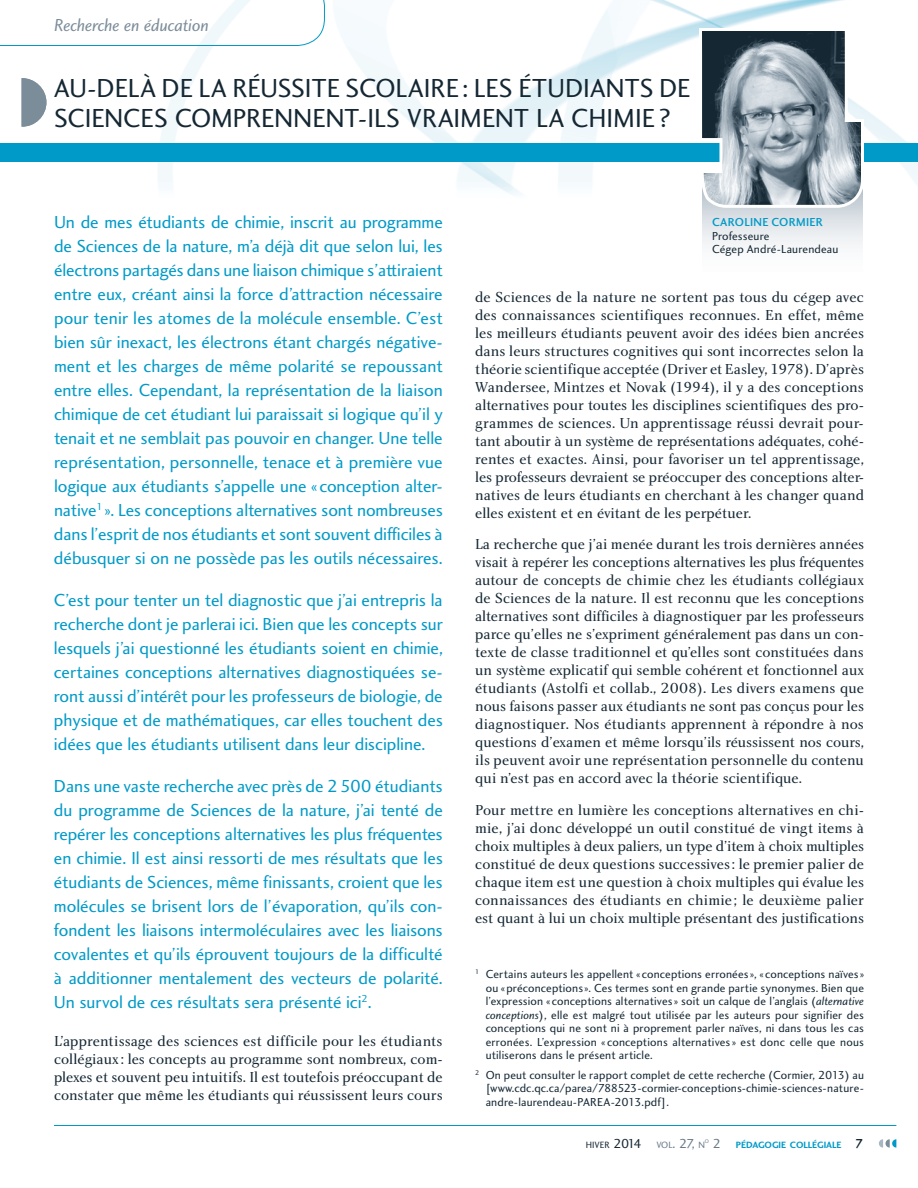
<style>
.page{position:relative;width:918px;height:1188px;background:#fff}
.page>*{position:absolute;margin:0;border:0;box-sizing:border-box;transform-origin:0 0}
.t1{font:27px/30px "Charlotte Sans Book Plain";color:#142733}
.t2{font:18px/24px "Charlotte Sans Book Plain";color:#009ac8;text-align:justify}
.t3{font:18px "Charlotte Sans Book Italic Plain";letter-spacing:-.005em;color:#7c8d9a}
.t4{font:15px/18px "Charlotte Book Plain";letter-spacing:-.005em;color:#142733;text-align:justify}
.t5{font:12px/13.5px "Charlotte Sans Book Plain";letter-spacing:.015em;color:#142733;text-align:justify}
.t6{font:12px "Charlotte Sans Medium Plain";letter-spacing:.025em;color:#009ac8}
.t7{font:9.45px "Charlotte Sans Bold Plain";color:#009ac8}
.t8{font:9.45px "Charlotte Sans Book Plain";color:#142733}
.t9{font:5.55px "Charlotte Sans Book Plain";color:#687a88}
.s1{font-family:"Charlotte Sans Book Italic Plain"}
.s2{font-size:13.5px}
.s3{color:#687a88}
.s4{font-size:13.5px;color:#687a88}
.s5{font-family:"Charlotte Sans Book Plain";font-size:13.5px;color:#687a88}
.s6{font-family:"Charlotte Sans Medium Plain";font-size:13.5px;color:#142733}
</style>
<div class="page">
<img style="left:0;top:0;width:918px;height:195px">
<div style="left:0;top:144px;width:918px;height:18px;background:#009ac8"></div>
<svg style="left:22px;top:78px;width:24px;height:49px"></svg>
<svg style="left:702px;top:209px;width:161px;height:38px"></svg>
<svg style="left:697px;top:26px;width:169px;height:183px"></svg>
<svg style="left:0;top:0;width:325px;height:46px"></svg>
<hr style="left:54px;top:1125px;width:842px;height:1px;background:#009ac8">
<svg style="left:879px;top:1139px;width:17px;height:9px"></svg>
<p class="t3" style="left:54px;top:18px;width:156px">Recherche en éducation</p>
<h1 class="t1" style="left:54px;top:75px;width:638px">AU-DELÀ DE LA RÉUSSITE SCOLAIRE : LES ÉTUDIANTS DE<br>SCIENCES COMPRENNENT-ILS VRAIMENT LA CHIMIE ?</h1>
<p class="t2" style="left:54px;top:212px;width:390px">Un de mes étudiants de chimie, inscrit au programme de Sciences de la nature, m’a déjà dit que selon lui, les électrons partagés dans une liaison chimique s’attiraient entre eux, créant ainsi la force d’attraction nécessaire pour tenir les atomes de la molécule ensemble. C’est bien sûr inexact, les électrons étant chargés négative&shy;ment et les charges de même polarité se repoussant entre elles. Cependant, la représentation de la liaison chimique de cet étudiant lui paraissait si logique qu’il y tenait et ne semblait pas pouvoir en changer. Une telle représentation, personnelle, tenace et à première vue logique aux étudiants s’appelle une « conception alter&shy;native<sup>1</sup> ». Les conceptions alternatives sont nombreuses dans l’esprit de nos étudiants et sont souvent difficiles à débusquer si on ne possède pas les outils nécessaires.</p>
<p class="t2" style="left:54px;top:590px;width:390px">C’est pour tenter un tel diagnostic que j’ai entrepris la recherche dont je parlerai ici. Bien que les concepts sur lesquels j’ai questionné les étudiants soient en chimie, certaines conceptions alternatives diagnostiquées se&shy;ront aussi d’intérêt pour les professeurs de biologie, de physique et de mathématiques, car elles touchent des idées que les étudiants utilisent dans leur discipline.</p>
<p class="t2" style="left:54px;top:776px;width:390px">Dans une vaste recherche avec près de 2 500 étudiants du programme de Sciences de la nature, j’ai tenté de repérer les conceptions alternatives les plus fréquentes en chimie. Il est ainsi ressorti de mes résultats que les étudiants de Sciences, même finissants, croient que les molécules se brisent lors de l’évaporation, qu’ils con&shy;fondent les liaisons intermoléculaires avec les liaisons covalentes et qu’ils éprouvent toujours de la difficulté à additionner mentalement des vecteurs de polarité.<br>Un survol de ces résultats sera présenté ici<sup>2</sup>.</p>
<p class="t4" style="left:54px;top:1034px;width:390px">L’apprentissage des sciences est difficile pour les étudiants collégiaux : les concepts au programme sont nombreux, com&shy;plexes et souvent peu intuitifs. Il est toutefois préoccupant de constater que même les étudiants qui réussissent leurs cours</p>
<p class="t6" style="left:712px;top:217px;width:112px">CAROLINE CORMIER</p>
<p class="t5" style="left:712px;top:230px;width:128px">Professeure<br>Cégep André-Laurendeau</p>
<p class="t4" style="left:475px;top:289px;width:390px">de Sciences de la nature ne sortent pas tous du cégep avec des connaissances scientifiques reconnues. En effet, même les meilleurs étudiants peuvent avoir des idées bien ancrées dans leurs structures cognitives qui sont incorrectes selon la théorie scientifique acceptée (Driver et Easley, 1978). D’après Wandersee, Mintzes et Novak (1994), il y a des conceptions alternatives pour toutes les disciplines scientifiques des pro&shy;grammes de sciences. Un apprentissage réussi devrait pour&shy;tant aboutir à un système de représentations adéquates, cohé&shy;rentes et exactes. Ainsi, pour favoriser un tel apprentissage, les professeurs devraient se préoccuper des conceptions alter&shy;natives de leurs étudiants en cherchant à les changer quand elles existent et en évitant de les perpétuer.</p>
<p class="t4" style="left:475px;top:537px;width:390px">La recherche que j’ai menée durant les trois dernières années visait à repérer les conceptions alternatives les plus fréquentes autour de concepts de chimie chez les étudiants collégiaux de Sciences de la nature. Il est reconnu que les conceptions alternatives sont difficiles à diagnostiquer par les professeurs parce qu’elles ne s’expriment généralement pas dans un con&shy;texte de classe traditionnel et qu’elles sont constituées dans un système explicatif qui semble cohérent et fonctionnel aux étudiants (Astolfi et collab., 2008). Les divers examens que nous faisons passer aux étudiants ne sont pas conçus pour les diagnostiquer. Nos étudiants apprennent à répondre à nos questions d’examen et même lorsqu’ils réussissent nos cours, ils peuvent avoir une représentation personnelle du contenu qui n’est pas en accord avec la théorie scientifique.</p>
<p class="t4" style="left:475px;top:802px;width:390px">Pour mettre en lumière les conceptions alternatives en chi&shy;mie, j’ai donc développé un outil constitué de vingt items à choix multiples à deux paliers, un type d’item à choix multiples constitué de deux questions successives : le premier palier de chaque item est une question à choix multiples qui évalue les connaissances des étudiants en chimie ; le deuxième palier est quant à lui un choix multiple présentant des justifications</p>
<p class="t5" style="left:486px;top:969px;width:380px;text-indent:-10px"><sup>1</sup> Certains auteurs les appellent « conceptions erronées », « conceptions naïves » ou « préconceptions ». Ces termes sont en grande partie synonymes. Bien que l’expression « conceptions alternatives » soit un calque de l’anglais (<span class="s1">alternative conceptions</span>), elle est malgré tout utilisée par les auteurs pour signifier des conceptions qui ne sont ni à proprement parler naïves, ni dans tous les cas erronées. L’expression « conceptions alternatives » est donc celle que nous utiliserons dans le présent article.</p>
<p class="t5" style="left:486px;top:1069px;width:380px;text-indent:-10px"><sup>2</sup> On peut consulter le rapport complet de cette recherche (Cormier, 2013) au [www.cdc.qc.ca/parea/788523-cormier-conceptions-chimie-sciences-nature&shy;andre-laurendeau-PAREA-2013.pdf].</p>
<p class="t8" style="left:586px;top:1141px;width:120px">HIVER <span class="s2">2014</span> <span class="s3">VOL</span><span class="s4">. 27,</span> <span class="s3">N</span></p>
<p class="t9" style="left:705px;top:1139px;width:6px">O</p>
<p class="t7" style="left:713px;top:1141px;width:152px"><span class="s5">2</span> PÉDAGOGIE COLLÉGIALE <span class="s6">7</span></p>
</div>
